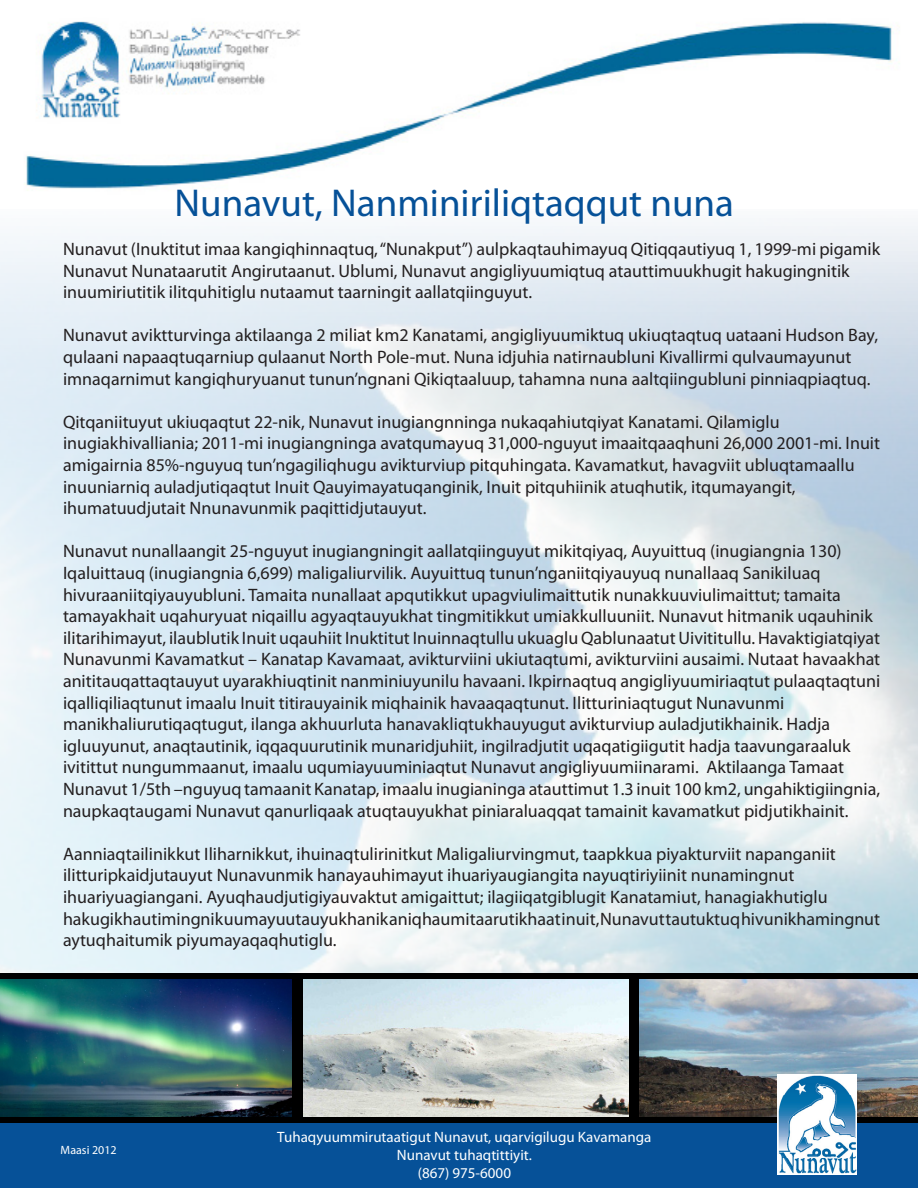
<style>
.page{position:relative;width:918px;height:1188px;background:#fff}
.page>*{position:absolute;margin:0;border:0;box-sizing:border-box;transform-origin:0 0}
.t1{font:39px "Myriad Pro";color:#065198}
.t2{font:18px/21.6px "Myriad Pro";color:#231f20}
.t3{font:15px/18px "Myriad Pro";color:#fff;text-align:center}
.t4{font:12px "Myriad Pro";color:#fff}
</style>
<div class="page">
<div style="left:0;top:1121px;width:918px;height:67px;background:#065198"></div>
<img style="left:0;top:222px;width:918px;height:752px">
<div style="left:295px;top:974px;width:343px;height:149px;background:#000"></div>
<img style="left:303px;top:979px;width:326px;height:138px">
<div style="left:0;top:974px;width:301px;height:149px;background:#000"></div>
<img style="left:0;top:979px;width:292px;height:138px">
<div style="left:632px;top:974px;width:286px;height:149px;background:#000"></div>
<img style="left:639px;top:979px;width:279px;height:138px">
<img style="left:778px;top:1074px;width:79px;height:101px">
<img style="left:26px;top:21px;width:866px;height:170px">
<p class="t1" style="left:175px;top:179px;width:561px">Nunavut, Nanminiriliqtaqqut nuna</p>
<p class="t2" style="left:63px;top:238px;width:819px">Nunavut (Inuktitut imaa kangiqhinnaqtuq, “Nunakput”) aulpkaqtauhimayuq Qitiqqautiyuq 1, 1999-mi pigamik<br>Nunavut Nunataarutit Angirutaanut. Ublumi, Nunavut angigliyuumiqtuq atauttimuukhugit hakugingnitik inuumiriutitik ilitquhitiglu nutaamut taarningit aallatqiinguyut.</p>
<p class="t2" style="left:63px;top:324px;width:817px">Nunavut aviktturvinga aktilaanga 2 miliat km2 Kanatami, angigliyuumiktuq ukiuqtaqtuq uataani Hudson Bay, qulaani napaaqtuqarniup qulaanut North Pole-mut. Nuna idjuhia natirnaubluni Kivallirmi qulvaumayunut imnaqarnimut kangiqhuryuanut tunun’ngnani Qikiqtaaluup, tahamna nuna aaltqiingubluni pinniaqpiaqtuq.</p>
<p class="t2" style="left:63px;top:411px;width:819px">Qitqaniituyut ukiuqaqtut 22-nik, Nunavut inugiangnninga nukaqahiutqiyat Kanatami. Qilamiglu inugiakhivalliania; 2011-mi inugiangninga avatqumayuq 31,000-nguyut imaaitqaaqhuni 26,000 2001-mi. Inuit amigairnia 85%-nguyuq tun’ngagiliqhugu avikturviup pitquhingata. Kavamatkut, havagviit ubluqtamaallu inuuniarniq auladjutiqaqtut Inuit Qauyimayatuqanginik, Inuit pitquhiinik atuqhutik, itqumayangit, ihumatuudjutait Nnunavunmik paqittidjutauyut.</p>
<p class="t2" style="left:63px;top:540px;width:819px">Nunavut nunallaangit 25-nguyut inugiangningit aallatqiinguyut mikitqiyaq, Auyuittuq (inugiangnia 130)<br>Iqaluittauq (inugiangnia 6,699) maligaliurvilik. Auyuittuq tunun’nganiitqiyauyuq nunallaaq Sanikiluaq hivuraaniitqiyauyubluni. Tamaita nunallaat apqutikkut upagviulimaittutik nunakkuuviulimaittut; tamaita tamayakhait uqahuryuat niqaillu agyaqtauyukhat tingmitikkut umiakkulluuniit. Nunavut hitmanik uqauhinik ilitarihimayut, ilaublutik Inuit uqauhiit Inuktitut Inuinnaqtullu ukuaglu Qablunaatut Uivititullu. Havaktigiatqiyat Nunavunmi Kavamatkut – Kanatap Kavamaat, avikturviini ukiutaqtumi, avikturviini ausaimi. Nutaat havaakhat anititauqattaqtauyut uyarakhiuqtinit nanminiuyunilu havaani. Ikpirnaqtuq angigliyuumiriaqtut pulaaqtaqtuni iqalliqiliaqtunut imaalu Inuit titirauyainik miqhainik havaaqaqtunut. Ilitturiniaqtugut Nunavunmi manikhaliurutiqaqtugut, ilanga akhuurluta hanavakliqtukhauyugut avikturviup auladjutikhainik. Hadja igluuyunut, anaqtautinik, iqqaquurutinik munaridjuhiit, ingilradjutit uqaqatigiigutit hadja taavungaraaluk ivitittut nungummaanut, imaalu uqumiayuuminiaqtut Nunavut angigliyuumiinarami. Aktilaanga Tamaat Nunavut 1/5th –nguyuq tamaanit Kanatap, imaalu inugianinga atauttimut 1.3 inuit 100 km2, ungahiktigiingnia, naupkaqtaugami Nunavut qanurliqaak atuqtauyukhat piniaraluaqqat tamainit kavamatkut pidjutikhainit.</p>
<p class="t2" style="left:63px;top:843px;width:819px">Aanniaqtailinikkut Iliharnikkut, ihuinaqtulirinitkut Maligaliurvingmut, taapkkua piyakturviit napanganiit ilitturipkaidjutauyut Nunavunmik hanayauhimayut ihuariyaugiangita nayuqtiriyiinit nunamingnut ihuariyuagiangani. Ayuqhaudjutigiyauvaktut amigaittut; ilagiiqatgiblugit Kanatamiut, hanagiakhutiglu hakugikhautimingnik uumayuutauyukhanik aniqhaumitaarutikhaat inuit, Nunavut tautuktuq hivunikhamingnut aytuqhaitumik piyumayaqaqhutiglu.</p>
<p class="t4" style="left:61px;top:1142px;width:58px">Maasi 2012</p>
<p class="t3" style="left:277px;top:1128px;width:376px">Tuhaqyuummirutaatigut Nunavut, uqarvigilugu Kavamanga<br>Nunavut tuhaqtittiyit.</p>
<p class="t3" style="left:418px;top:1164px;width:95px">(867) 975-6000</p>
</div>
